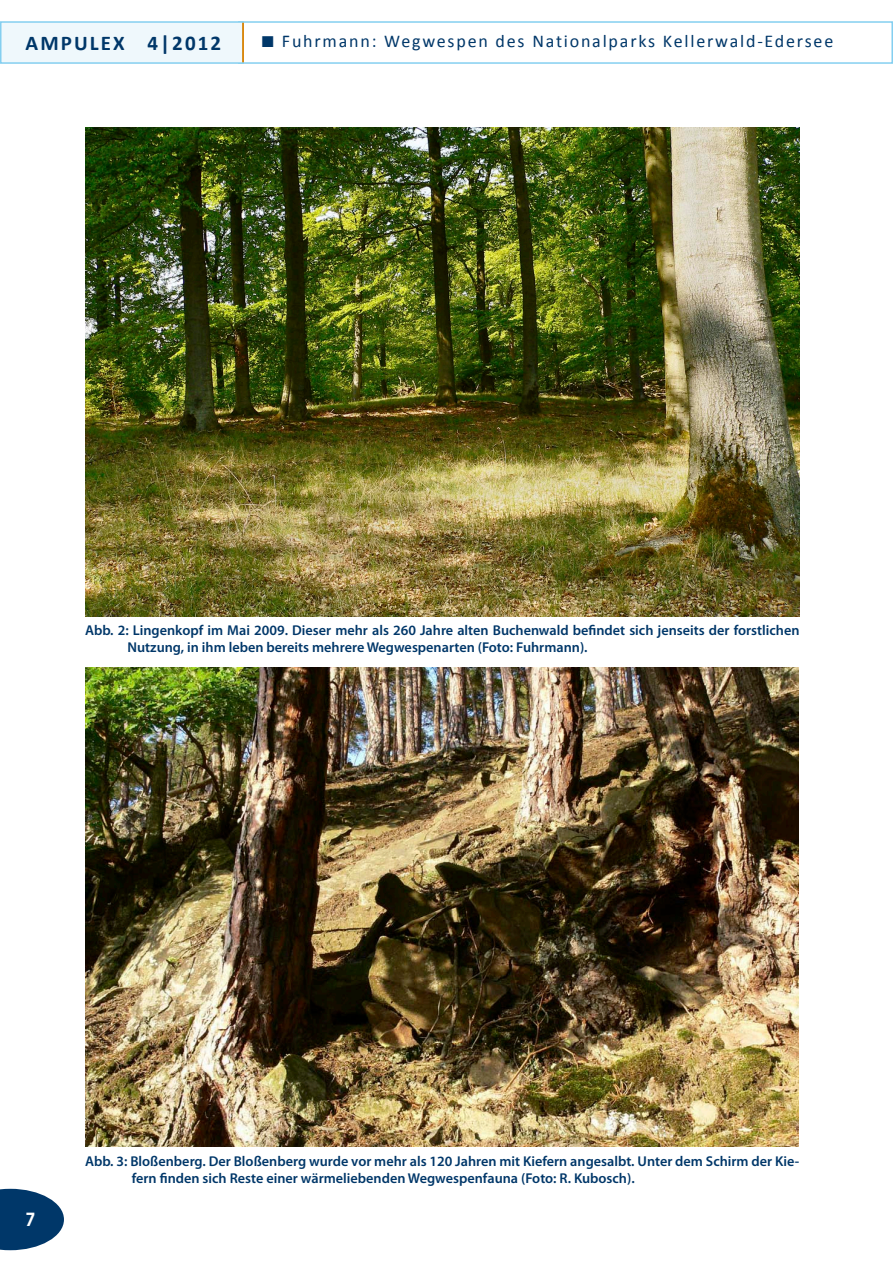
<style>
.page{position:relative;width:893px;height:1263px;background:#fff}
.page>*{position:absolute;margin:0;border:0;box-sizing:border-box;transform-origin:0 0}
.t1{font:700 21px "Calibri";letter-spacing:.1em;color:#003769}
.t2{font:18px "Calibri";letter-spacing:.1em;color:#003769}
.t3{font:600 18px "Avant Garde";color:#fff}
.t4{font:600 14.25px/16.5px "Myriad Pro";color:#003769}
</style>
<div class="page">
<div style="left:238px;top:21px;width:655px;height:43px;border:2px solid #84cff0"></div>
<svg style="left:0;top:1189px;width:64px;height:61px"></svg>
<div style="left:0;top:21px;width:244px;height:43px;background:#eff8fc;border:2px solid #84cff0"></div>
<hr style="left:242px;top:23px;width:2px;height:39px;background:#e08503">
<img style="left:85px;top:128px;width:714px;height:488px">
<img style="left:85px;top:668px;width:713px;height:479px">
<h1 class="t1" style="left:26px;top:29px;width:197px">AMPULEX 4|2012</h1>
<p class="t2" style="left:282px;top:30px;width:553px">Fuhrmann: Wegwespen des Nationalparks Kellerwald-Edersee</p>
<p class="t4" style="left:128px;top:622px;width:673px;text-indent:-43px">Abb. 2: Lingenkopf im Mai 2009. Dieser mehr als 260 Jahre alten Buchenwald befindet sich jenseits der forstlichen<br>Nutzung, in ihm leben bereits mehrere Wegwespenarten (Foto: Fuhrmann).</p>
<p class="t3" style="left:26px;top:1208px;width:12px">7</p>
<p class="t4" style="left:132px;top:1153px;width:669px;text-indent:-47px">Abb. 3: Bloßenberg. Der Bloßenberg wurde vor mehr als 120 Jahren mit Kiefern angesalbt. Unter dem Schirm der Kie&shy;fern finden sich Reste einer wärmeliebenden Wegwespenfauna (Foto: R. Kubosch).</p>
</div>
